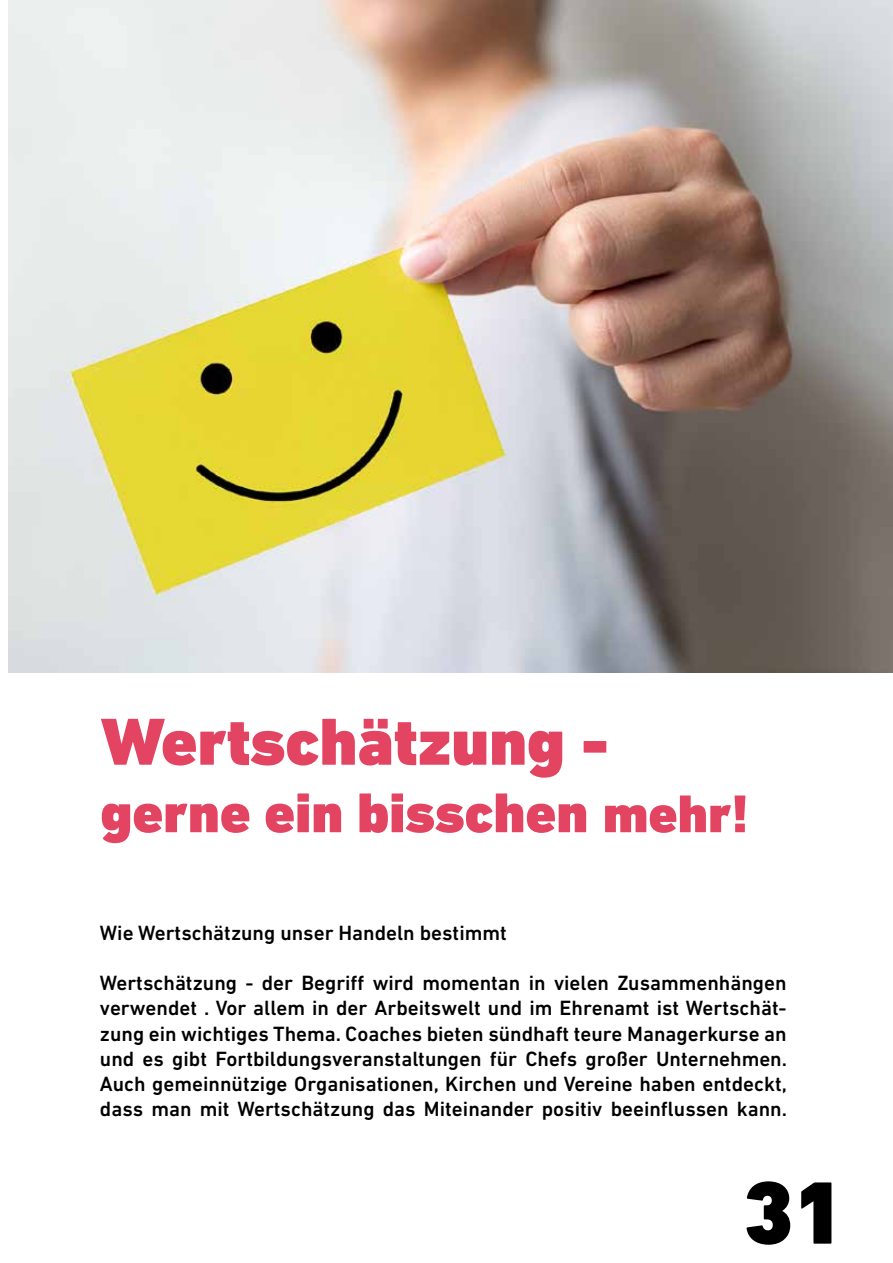
<style>
.page{position:relative;width:893px;height:1263px;background:#fff}
.page>*{position:absolute;margin:0;border:0;box-sizing:border-box;transform-origin:0 0}
.t1{font:900 90px "DIN Next LT Pro";color:#000}
.t2{font:900 67.5px "DIN Next LT Pro";color:#e34461}
.t3{font:900 57px "DIN Next LT Pro";color:#e34461}
.t4{font:500 21px/25.2px "DIN Next LT Pro";color:#000;text-align:justify}
.s1{font-size:54px}
</style>
<div class="page">
<img style="left:9px;top:0;width:884px;height:672px">
<h2 class="t2" style="left:101px;top:701px;width:510px">Wertschätzung -</h2>
<h3 class="t3" style="left:101px;top:779px;width:649px">gerne ein bisschen <span class="s1">mehr!</span></h3>
<p class="t4" style="left:100px;top:920px;width:408px">Wie Wertschätzung unser Handeln bestimmt</p>
<p class="t4" style="left:100px;top:970px;width:689px">Wertschätzung - der Begriff wird momentan in vielen Zusammenhängen verwendet . Vor allem in der Arbeitswelt und im Ehrenamt ist Wertschät&shy;zung ein wichtiges Thema. Coaches bieten sündhaft teure Managerkurse an und es gibt Fortbildungsveranstaltungen für Chefs großer Unternehmen.<br>Auch gemeinnützige Organisationen, Kirchen und Vereine haben entdeckt, dass man mit Wertschätzung das Miteinander positiv beeinflussen kann.</p>
<h1 class="t1" style="left:742px;top:1159px;width:104px">31</h1>
</div>
